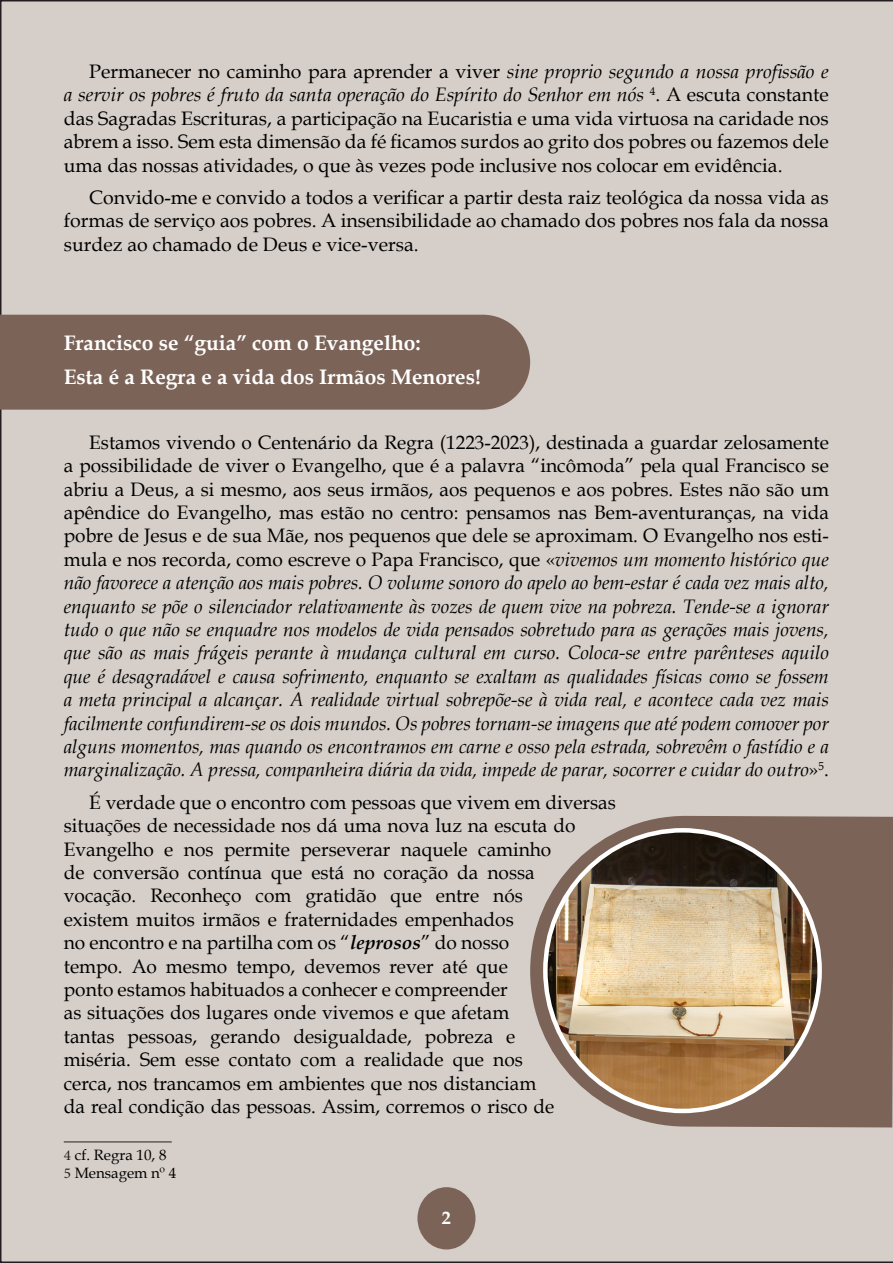
<style>
.page{position:relative;width:893px;height:1263px;background:#d6cfc9}
.page>*{position:absolute;margin:0;border:0;box-sizing:border-box;transform-origin:0 0}
.No_Spacing{font:700 21px "Book Antiqua";color:#fff}
.No_Spacing-2{font:italic 19.5px/23.4px "Book Antiqua";color:#000;text-align:justify}
.No_Spacing-3{font:19.5px/23.4px "Book Antiqua";color:#000;text-align:justify}
.t1{font:700 18px "Book Antiqua";color:#fff}
.t2{font:15px "Book Antiqua";color:#000}
.s1{font-style:italic}
.s2{font-style:normal}
.s3{font-weight:700;font-style:italic}
.s4{font-family:"Minion Pro";color:#231f20}
</style>
<div class="page">
<div style="left:417px;top:1187px;width:58px;height:62px;background:#7b6357;border-radius:50%"></div>
<div style="left:0;top:315px;width:530px;height:95px;background:#7b6357"></div>
<hr style="left:64px;top:1141px;width:108px;height:1px;background:#231f20">
<svg style="left:530px;top:815px;width:363px;height:312px;background:#8c786d"></svg>
<img style="left:545px;top:830px;width:275px;height:281px">
<p class="No_Spacing-3" style="left:64px;top:59px;width:767px;text-indent:26px">Permanecer no caminho para aprender a viver <span class="s1">sine proprio segundo a nossa profissão e a servir os pobres é fruto da santa operação do Espírito do Senhor em nós</span> <sup>4</sup>. A escuta constante das Sagradas Escrituras, a participação na Eucaristia e uma vida virtuosa na caridade nos abrem a isso. Sem esta dimensão da fé ficamos surdos ao grito dos pobres ou fazemos dele uma das nossas atividades, o que às vezes pode inclusive nos colocar em evidência.</p>
<p class="No_Spacing-3" style="left:64px;top:185px;width:767px;text-indent:26px">Convido-me e convido a todos a verificar a partir desta raiz teológica da nossa vida as formas de serviço aos pobres. A insensibilidade ao chamado dos pobres nos fala da nossa surdez ao chamado de Deus e vice-versa.</p>
<p class="No_Spacing" style="left:64px;top:328px;width:358px">Francisco se “guia” com o Evangelho:</p>
<p class="No_Spacing" style="left:64px;top:363px;width:419px">Esta é a Regra e a vida dos Irmãos Menores!</p>
<p class="No_Spacing-2" style="left:64px;top:430px;width:767px;text-indent:26px"><span class="s2">Estamos vivendo o Centenário da Regra (1223-2023), destinada a guardar zelosamente a possibilidade de viver o Evangelho, que é a palavra “incômoda” pela qual Francisco se abriu a Deus, a si mesmo, aos seus irmãos, aos pequenos e aos pobres. Estes não são um apêndice do Evangelho, mas estão no centro: pensamos nas Bem-aventuranças, na vida pobre de Jesus e de sua Mãe, nos pequenos que dele se aproximam. O Evangelho nos esti&shy;mula e nos recorda, como escreve o Papa Francisco, que «</span>vivemos um momento histórico que não favorece a atenção aos mais pobres. O volume sonoro do apelo ao bem-estar é cada vez mais alto, enquanto se põe o silenciador relativamente às vozes de quem vive na pobreza. Tende-se a ignorar tudo o que não se enquadre nos modelos de vida pensados sobretudo para as gerações mais jovens, que são as mais frágeis perante à mudança cultural em curso. Coloca-se entre parênteses aquilo que é desagradável e causa sofrimento, enquanto se exaltam as qualidades físicas como se fossem a meta principal a alcançar. A realidade virtual sobrepõe-se à vida real, e acontece cada vez mais facilmente confundirem-se os dois mundos. Os pobres tornam-se imagens que até podem comover por alguns momentos, mas quando os encontramos em carne e osso pela estrada, sobrevêm o fastídio e a marginalização. A pressa, companheira diária da vida, impede de parar, socorrer e cuidar do outro<span class="s2">»</span><sup>5</sup><span class="s2">.</span></p>
<p class="No_Spacing-3" style="left:64px;top:790px;width:554px;text-align:left;text-indent:26px">É verdade que o encontro com pessoas que vivem em diversas situações de necessidade nos dá uma nova luz na escuta do Evangelho e nos permite perseverar naquele caminho<br>de conversão contínua que está no coração da nossa<br>vocação. Reconheço com gratidão que entre nós<br>existem muitos irmãos e fraternidades empenhados<br>no encontro e na partilha com os “<span class="s3">leprosos</span>” do nosso<br>tempo. Ao mesmo tempo, devemos rever até que<br>ponto estamos habituados a conhecer e compreender<br>as situações dos lugares onde vivemos e que afetam<br>tantas pessoas, gerando desigualdade, pobreza e<br>miséria. Sem esse contato com a realidade que nos<br>cerca, nos trancamos em ambientes que nos distanciam<br>da real condição das pessoas. Assim, corremos o risco de</p>
<p class="t2" style="left:64px;top:1144px;width:104px"><span class="s4">4</span> cf. Regra 10, 8</p>
<p class="t2" style="left:64px;top:1162px;width:114px"><span class="s4">5</span> Mensagem nº 4</p>
<p class="t1" style="left:442px;top:1206px;width:10px">2</p>
</div>
